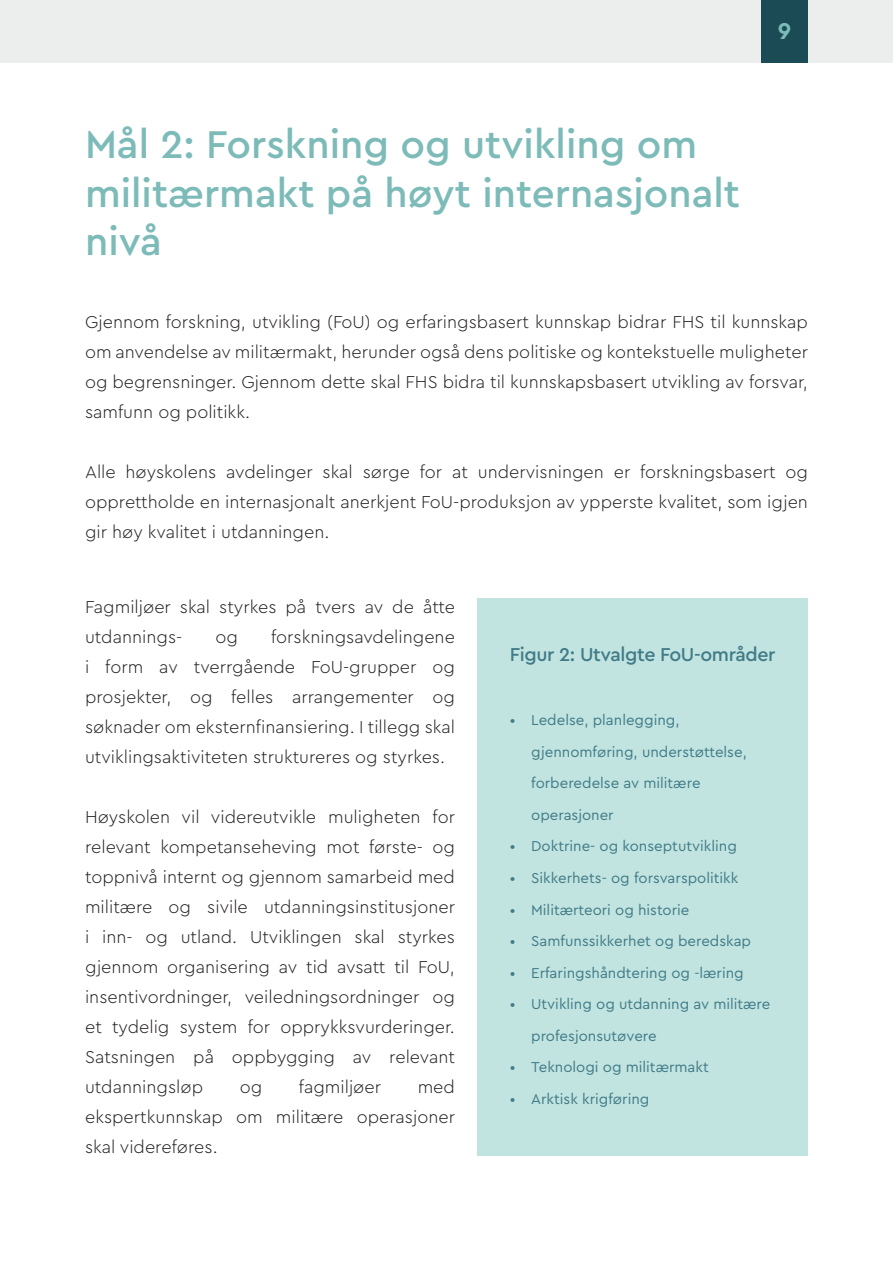
<style>
.page{position:relative;width:893px;height:1263px;background:#fff}
.page>*{position:absolute;margin:0;border:0;box-sizing:border-box;transform-origin:0 0}
.Overskrifter{font:500 40.5px/48.6px "Cera Pro";color:#7dbbb9}
.t1{font:700 24px "Cera Pro";color:#7dbbb9}
.overskrift_boks{font:500 19.5px "Cera Pro";letter-spacing:-.02em;color:#417b88}
.Brødtekst{font:300 18px/30px "Cera Pro";color:#231f20;text-align:justify}
.t2{font:15px/31.5px "Cera Pro";color:#417b88}
</style>
<div class="page">
<div style="left:478px;top:598px;width:330px;height:557px;background:#c2e4e0"></div>
<div style="left:0;top:0;width:893px;height:63px;background:#ebeeec"></div>
<div style="left:761px;top:0;width:47px;height:63px;background:#1b4b55"></div>
<p class="Overskrifter" style="left:85px;top:119px;width:656px">Mål 2: Forskning og utvikling om militærmakt på høyt internasjonalt nivå</p>
<h2 class="t1" style="left:778px;top:15px;width:15px">9</h2>
<p class="Brødtekst" style="left:85px;top:306px;width:724px">Gjennom forskning, utvikling (FoU) og erfaringsbasert kunnskap bidrar FHS til kunnskap om anvendelse av militærmakt, herunder også dens politiske og kontekstuelle muligheter og begrensninger. Gjennom dette skal FHS bidra til kunnskapsbasert utvikling av forsvar, samfunn og politikk.</p>
<p class="Brødtekst" style="left:85px;top:456px;width:724px">Alle høyskolens avdelinger skal sørge for at undervisningen er forskningsbasert og opprettholde en internasjonalt anerkjent FoU-produksjon av ypperste kvalitet, som igjen gir høy kvalitet i utdanningen.</p>
<p class="Brødtekst" style="left:85px;top:591px;width:371px">Fagmiljøer skal styrkes på tvers av de åtte utdannings-</p>
<p class="Brødtekst" style="left:85px;top:621px;width:371px;text-indent:186px">forskningsavdelingene i form av tverrgående FoU-grupper og prosjekter, og felles arrangementer og søknader om eksternfinansiering. I tillegg skal utviklingsaktiviteten struktureres og styrkes.</p>
<p class="Brødtekst" style="left:215px;top:621px;width:24px">og</p>
<p class="Brødtekst" style="left:85px;top:801px;width:371px">Høyskolen vil videreutvikle muligheten for relevant kompetanseheving mot første- og toppnivå internt og gjennom samarbeid med militære og sivile utdanningsinstitusjoner i inn- og utland. Utviklingen skal styrkes gjennom organisering av tid avsatt til FoU, insentivordninger, veiledningsordninger og et tydelig system for opprykksvurderinger.<br>Satsningen på oppbygging av relevant utdanningsløp</p>
<p class="Brødtekst" style="left:240px;top:1071px;width:24px">og</p>
<p class="Brødtekst" style="left:299px;top:1071px;width:84px">fagmiljøer</p>
<p class="Brødtekst" style="left:85px;top:1071px;width:371px;text-indent:333px">med ekspertkunnskap om militære operasjoner skal videreføres.</p>
<p class="overskrift_boks" style="left:510px;top:642px;width:267px">Figur 2: Utvalgte FoU-områder</p>
<p class="t2" style="left:531px;top:704px;width:217px;text-indent:-21px">• Ledelse, planlegging, gjennomføring, understøttelse, forberedelse av militære operasjoner</p>
<p class="t2" style="left:510px;top:830px;width:228px">• Doktrine- og konseptutvikling</p>
<p class="t2" style="left:510px;top:861px;width:230px">• Sikkerhets- og forsvarspolitikk</p>
<p class="t2" style="left:510px;top:893px;width:181px">• Militærteori og historie</p>
<p class="t2" style="left:510px;top:924px;width:243px">• Samfunssikkerhet og beredskap</p>
<p class="t2" style="left:510px;top:956px;width:235px">• Erfaringshåndtering og -læring</p>
<p class="t2" style="left:531px;top:987px;width:241px;text-indent:-21px">• Utvikling og utdanning av militære profesjonsutøvere</p>
<p class="t2" style="left:510px;top:1050px;width:200px">• Teknologi og militærmakt</p>
<p class="t2" style="left:510px;top:1082px;width:141px">• Arktisk krigføring</p>
</div>
